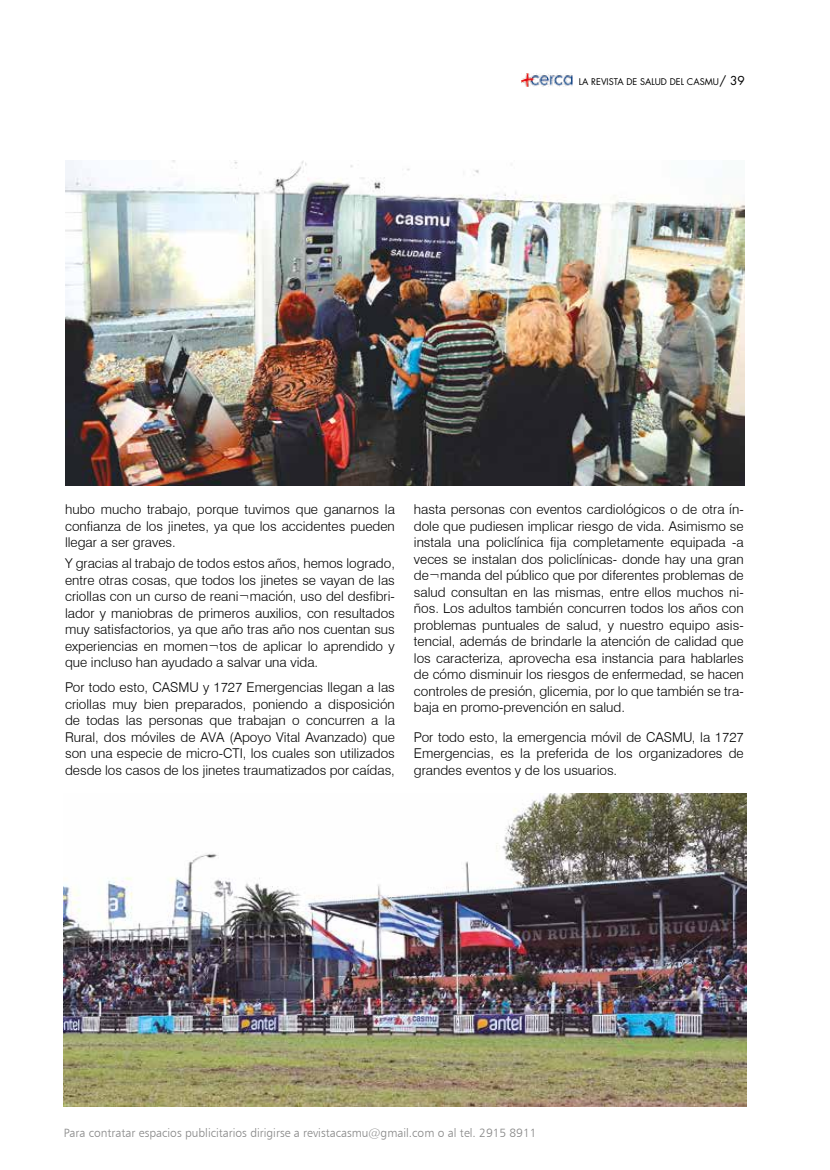
<style>
.page{position:relative;width:830px;height:1170px;background:#fff}
.page>*{position:absolute;margin:0;border:0;box-sizing:border-box;transform-origin:0 0}
.t1{font:300 13.5px/16.5px "Swiss 721 BT";color:#000;text-align:justify}
.t2{font:12px "Humanist 777 BT Light B";color:#878787}
.t3{font:9px "Futura Std";color:#000}
.s1{font-size:12px}
</style>
<div class="page">
<img style="left:521px;top:74px;width:51px;height:12px">
<img style="left:65px;top:161px;width:679px;height:324px">
<img style="left:64px;top:793px;width:682px;height:313px">
<p class="t3" style="left:578px;top:76px;width:167px">LA REVISTA DE SALUD DEL CASMU<span class="s1">/ 39</span></p>
<p class="t1" style="left:65px;top:501px;width:331px">hubo mucho trabajo, porque tuvimos que ganarnos la confianza de los jinetes, ya que los accidentes pueden llegar a ser graves.</p>
<p class="t1" style="left:65px;top:555px;width:331px">Y gracias al trabajo de todos estos años, hemos logrado, entre otras cosas, que todos los jinetes se vayan de las criollas con un curso de reani¬mación, uso del desfibri&shy;lador y maniobras de primeros auxilios, con resultados muy satisfactorios, ya que año tras año nos cuentan sus experiencias en momen¬tos de aplicar lo aprendido y que incluso han ayudado a salvar una vida.</p>
<p class="t1" style="left:65px;top:679px;width:331px">Por todo esto, CASMU y 1727 Emergencias llegan a las criollas muy bien preparados, poniendo a disposición de todas las personas que trabajan o concurren a la Rural, dos móviles de AVA (Apoyo Vital Avanzado) que son una especie de micro-CTI, los cuales son utilizados desde los casos de los jinetes traumatizados por caídas,</p>
<p class="t1" style="left:413px;top:501px;width:331px">hasta personas con eventos cardiológicos o de otra ín&shy;dole que pudiesen implicar riesgo de vida. Asimismo se instala una policlínica fija completamente equipada -a veces se instalan dos policlínicas- donde hay una gran de¬manda del público que por diferentes problemas de salud consultan en las mismas, entre ellos muchos ni&shy;ños. Los adultos también concurren todos los años con problemas puntuales de salud, y nuestro equipo asis&shy;tencial, además de brindarle la atención de calidad que los caracteriza, aprovecha esa instancia para hablarles de cómo disminuir los riesgos de enfermedad, se hacen controles de presión, glicemia, por lo que también se tra&shy;baja en promo-prevención en salud.</p>
<p class="t1" style="left:413px;top:728px;width:331px">Por todo esto, la emergencia móvil de CASMU, la 1727<br>Emergencias, es la preferida de los organizadores de grandes eventos y de los usuarios.</p>
<p class="t2" style="left:64px;top:1124px;width:474px">Para contratar espacios publicitarios dirigirse a revistacasmu@gmail.com o al tel. 2915 8911</p>
</div>
